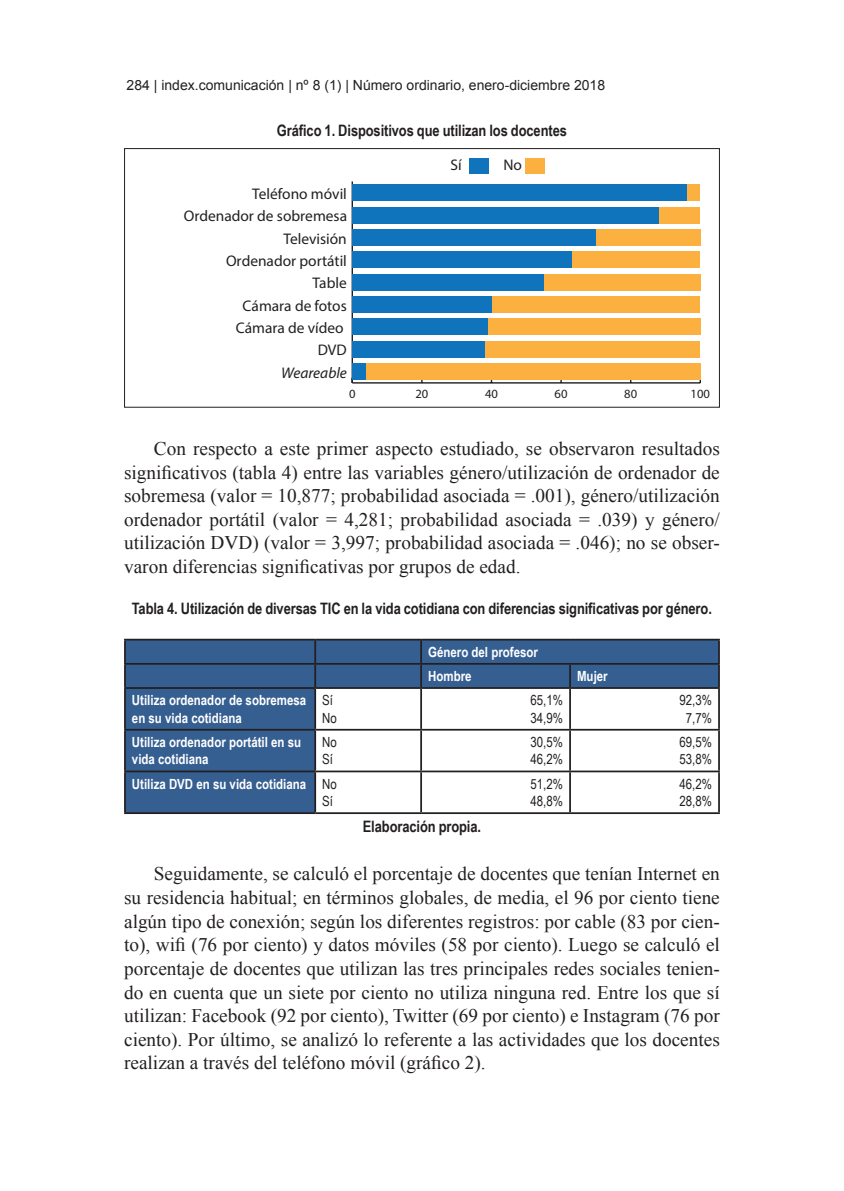
<style>
.page{position:relative;width:844px;height:1191px;background:#fff}
.page>*{position:absolute;margin:0;border:0;box-sizing:border-box;transform-origin:0 0}
.texto_con_sangría{font:19.25px/23.6px "Times New Roman";color:#231f20;text-align:justify}
.pie_de_foto{font:700 15.75px "Arial Narrow";letter-spacing:-.005em;color:#231f20}
.t1{font:15.4px "Myriad Pro";color:#231f20}
.t2{font:italic 15.4px "Myriad Pro";color:#231f20}
.cabeza_tabla{font:700 14px/17.5px "Arial Narrow";color:#fff}
.texto_tabla{font:14px "Arial Narrow";color:#231f20}
.t3{font:14px "Arial";color:#231f20}
.t4{font:12.6px "Myriad Pro";color:#231f20}
</style>
<div class="page">
<hr style="left:352px;top:382px;width:348px;height:1px;background:#231f20">
<hr style="left:351px;top:181px;width:2px;height:202px;background:#231f20">
<div style="left:686px;top:185px;width:14px;height:16px;background:#fbb03f"></div>
<div style="left:658px;top:207px;width:42px;height:16px;background:#fbb03f"></div>
<div style="left:595px;top:229px;width:105px;height:16px;background:#fbb03f"></div>
<div style="left:571px;top:252px;width:129px;height:16px;background:#fbb03f"></div>
<div style="left:543px;top:274px;width:157px;height:16px;background:#fbb03f"></div>
<div style="left:491px;top:296px;width:209px;height:17px;background:#fbb03f"></div>
<div style="left:488px;top:319px;width:212px;height:16px;background:#fbb03f"></div>
<div style="left:484px;top:341px;width:216px;height:16px;background:#fbb03f"></div>
<div style="left:366px;top:364px;width:334px;height:16px;background:#fbb03f"></div>
<div style="left:352px;top:185px;width:334px;height:16px;background:#1074bc"></div>
<div style="left:352px;top:207px;width:306px;height:16px;background:#1074bc"></div>
<div style="left:352px;top:229px;width:243px;height:16px;background:#1074bc"></div>
<div style="left:352px;top:252px;width:219px;height:16px;background:#1074bc"></div>
<div style="left:352px;top:274px;width:191px;height:16px;background:#1074bc"></div>
<div style="left:352px;top:296px;width:139px;height:17px;background:#1074bc"></div>
<div style="left:352px;top:319px;width:136px;height:16px;background:#1074bc"></div>
<div style="left:352px;top:341px;width:132px;height:16px;background:#1074bc"></div>
<div style="left:352px;top:364px;width:14px;height:16px;background:#1074bc"></div>
<div style="left:469px;top:158px;width:19px;height:15px;background:#1074bc"></div>
<div style="left:524px;top:158px;width:20px;height:15px;background:#fbb03f"></div>
<div style="left:124px;top:148px;width:595px;height:260px;border:1px solid #231f20"></div>
<svg style="left:126px;top:640px;width:592px;height:172px;fill:#365f91"></svg>
<hr style="left:124px;top:639px;width:191px;height:1px;background:#231f20">
<hr style="left:124px;top:640px;width:2px;height:23px;background:#231f20">
<hr style="left:315px;top:639px;width:106px;height:1px;background:#231f20">
<hr style="left:314px;top:640px;width:2px;height:23px;background:#231f20">
<hr style="left:421px;top:639px;width:149px;height:1px;background:#231f20">
<hr style="left:420px;top:640px;width:2px;height:23px;background:#231f20">
<hr style="left:570px;top:639px;width:149px;height:1px;background:#231f20">
<hr style="left:124px;top:663px;width:191px;height:1px;background:#231f20">
<hr style="left:124px;top:664px;width:2px;height:23px;background:#231f20">
<hr style="left:315px;top:663px;width:106px;height:1px;background:#231f20">
<hr style="left:314px;top:664px;width:2px;height:23px;background:#231f20">
<hr style="left:421px;top:663px;width:149px;height:1px;background:#231f20">
<hr style="left:420px;top:664px;width:2px;height:23px;background:#231f20">
<hr style="left:570px;top:663px;width:149px;height:1px;background:#231f20">
<svg style="left:569px;top:664px;width:1px;height:23px"></svg>
<svg style="left:718px;top:640px;width:1px;height:47px"></svg>
<hr style="left:124px;top:687px;width:191px;height:2px;background:#231f20">
<hr style="left:124px;top:689px;width:2px;height:40px;background:#231f20">
<hr style="left:315px;top:687px;width:106px;height:2px;background:#231f20">
<hr style="left:314px;top:689px;width:2px;height:40px;background:#231f20">
<hr style="left:421px;top:687px;width:149px;height:2px;background:#231f20">
<hr style="left:420px;top:689px;width:2px;height:40px;background:#231f20">
<hr style="left:570px;top:687px;width:149px;height:2px;background:#231f20">
<hr style="left:569px;top:689px;width:1px;height:40px;background:#231f20">
<hr style="left:718px;top:689px;width:1px;height:40px;background:#231f20">
<hr style="left:124px;top:729px;width:191px;height:1px;background:#231f20">
<hr style="left:124px;top:730px;width:2px;height:40px;background:#231f20">
<hr style="left:315px;top:729px;width:106px;height:1px;background:#231f20">
<hr style="left:314px;top:730px;width:2px;height:40px;background:#231f20">
<hr style="left:421px;top:729px;width:149px;height:1px;background:#231f20">
<hr style="left:420px;top:730px;width:2px;height:40px;background:#231f20">
<hr style="left:570px;top:729px;width:149px;height:1px;background:#231f20">
<hr style="left:569px;top:730px;width:1px;height:40px;background:#231f20">
<hr style="left:718px;top:730px;width:1px;height:40px;background:#231f20">
<hr style="left:124px;top:770px;width:191px;height:2px;background:#231f20">
<hr style="left:124px;top:772px;width:2px;height:40px;background:#231f20">
<hr style="left:315px;top:770px;width:106px;height:2px;background:#231f20">
<hr style="left:314px;top:772px;width:2px;height:40px;background:#231f20">
<hr style="left:421px;top:770px;width:149px;height:2px;background:#231f20">
<hr style="left:420px;top:772px;width:2px;height:40px;background:#231f20">
<hr style="left:570px;top:770px;width:149px;height:2px;background:#231f20">
<hr style="left:569px;top:772px;width:1px;height:40px;background:#231f20">
<hr style="left:718px;top:772px;width:1px;height:40px;background:#231f20">
<hr style="left:124px;top:812px;width:191px;height:2px;background:#231f20">
<hr style="left:315px;top:812px;width:106px;height:2px;background:#231f20">
<hr style="left:421px;top:812px;width:149px;height:2px;background:#231f20">
<hr style="left:570px;top:812px;width:149px;height:2px;background:#231f20">
<p class="t3" style="left:126px;top:75px;width:480px">284 | index.comunicación | nº 8 (1) | Número ordinario, enero-diciembre 2018</p>
<p class="pie_de_foto" style="left:277px;top:118px;width:291px">Gráfico 1. Dispositivos que utilizan los docentes</p>
<p class="t1" style="left:252px;top:184px;width:96px">Teléfono móvil</p>
<p class="t1" style="left:184px;top:206px;width:165px">Ordenador de sobremesa</p>
<p class="t1" style="left:283px;top:229px;width:65px">Televisión</p>
<p class="t1" style="left:226px;top:251px;width:122px">Ordenador portátil</p>
<p class="t1" style="left:312px;top:274px;width:36px">Table</p>
<p class="t1" style="left:242px;top:296px;width:106px">Cámara de fotos</p>
<p class="t1" style="left:236px;top:318px;width:109px">Cámara de vídeo</p>
<p class="t1" style="left:317px;top:341px;width:31px">DVD</p>
<p class="t2" style="left:281px;top:363px;width:67px">Weareable</p>
<p class="t1" style="left:450px;top:156px;width:13px">Sí</p>
<p class="t1" style="left:503px;top:156px;width:20px">No</p>
<p class="t4" style="left:349px;top:386px;width:8px">0</p>
<p class="t4" style="left:415px;top:386px;width:14px">20</p>
<p class="t4" style="left:485px;top:386px;width:14px">40</p>
<p class="t4" style="left:554px;top:386px;width:14px">60</p>
<p class="t4" style="left:624px;top:386px;width:14px">80</p>
<p class="t4" style="left:690px;top:386px;width:21px">100</p>
<p class="texto_con_sangría" style="left:124px;top:436px;width:597px;text-indent:30px">Con respecto a este primer aspecto estudiado, se observaron resultados significativos (tabla 4) entre las variables género/utilización de ordenador de sobremesa (valor = 10,877; probabilidad asociada = .001), género/utilización ordenador portátil (valor = 4,281; probabilidad asociada = .039) y género/ utilización DVD) (valor = 3,997; probabilidad asociada = .046); no se obser&shy;varon diferencias significativas por grupos de edad.</p>
<p class="pie_de_foto" style="left:132px;top:597px;width:581px">Tabla 4. Utilización de diversas TIC en la vida cotidiana con diferencias significativas por género.</p>
<p class="cabeza_tabla" style="left:428px;top:642px;width:111px">Género del profesor</p>
<p class="cabeza_tabla" style="left:428px;top:666px;width:45px">Hombre</p>
<p class="cabeza_tabla" style="left:577px;top:666px;width:32px">Mujer</p>
<p class="cabeza_tabla" style="left:132px;top:691px;width:176px">Utiliza ordenador de sobremesa en su vida cotidiana</p>
<p class="texto_tabla" style="left:322px;top:690px;width:12px">Sí</p>
<p class="texto_tabla" style="left:530px;top:690px;width:34px">65,1%</p>
<p class="texto_tabla" style="left:530px;top:707px;width:34px">34,9%</p>
<p class="texto_tabla" style="left:679px;top:690px;width:34px">92,3%</p>
<p class="texto_tabla" style="left:685px;top:707px;width:28px">7,7%</p>
<p class="texto_tabla" style="left:322px;top:707px;width:16px">No</p>
<p class="cabeza_tabla" style="left:132px;top:732px;width:171px">Utiliza ordenador portátil en su vida cotidiana</p>
<p class="texto_tabla" style="left:322px;top:731px;width:16px">No</p>
<p class="texto_tabla" style="left:322px;top:749px;width:12px">Sí</p>
<p class="cabeza_tabla" style="left:132px;top:774px;width:176px">Utiliza DVD en su vida cotidiana</p>
<p class="texto_tabla" style="left:322px;top:773px;width:16px">No</p>
<p class="texto_tabla" style="left:322px;top:791px;width:12px">Sí</p>
<p class="texto_tabla" style="left:530px;top:731px;width:34px">30,5%</p>
<p class="texto_tabla" style="left:530px;top:749px;width:34px">46,2%</p>
<p class="texto_tabla" style="left:530px;top:773px;width:34px">51,2%</p>
<p class="texto_tabla" style="left:530px;top:791px;width:34px">48,8%</p>
<p class="texto_tabla" style="left:679px;top:731px;width:34px">69,5%</p>
<p class="texto_tabla" style="left:679px;top:749px;width:34px">53,8%</p>
<p class="texto_tabla" style="left:679px;top:773px;width:34px">46,2%</p>
<p class="texto_tabla" style="left:679px;top:791px;width:34px">28,8%</p>
<p class="pie_de_foto" style="left:363px;top:814px;width:120px">Elaboración propia.</p>
<p class="texto_con_sangría" style="left:124px;top:861px;width:597px;text-indent:30px">Seguidamente, se calculó el porcentaje de docentes que tenían Internet en su residencia habitual; en términos globales, de media, el 96 por ciento tiene algún tipo de conexión; según los diferentes registros: por cable (83 por cien&shy;to), wifi (76 por ciento) y datos móviles (58 por ciento). Luego se calculó el porcentaje de docentes que utilizan las tres principales redes sociales tenien&shy;do en cuenta que un siete por ciento no utiliza ninguna red. Entre los que sí utilizan: Facebook (92 por ciento), Twitter (69 por ciento) e Instagram (76 por ciento). Por último, se analizó lo referente a las actividades que los docentes realizan a través del teléfono móvil (gráfico 2).</p>
</div>
